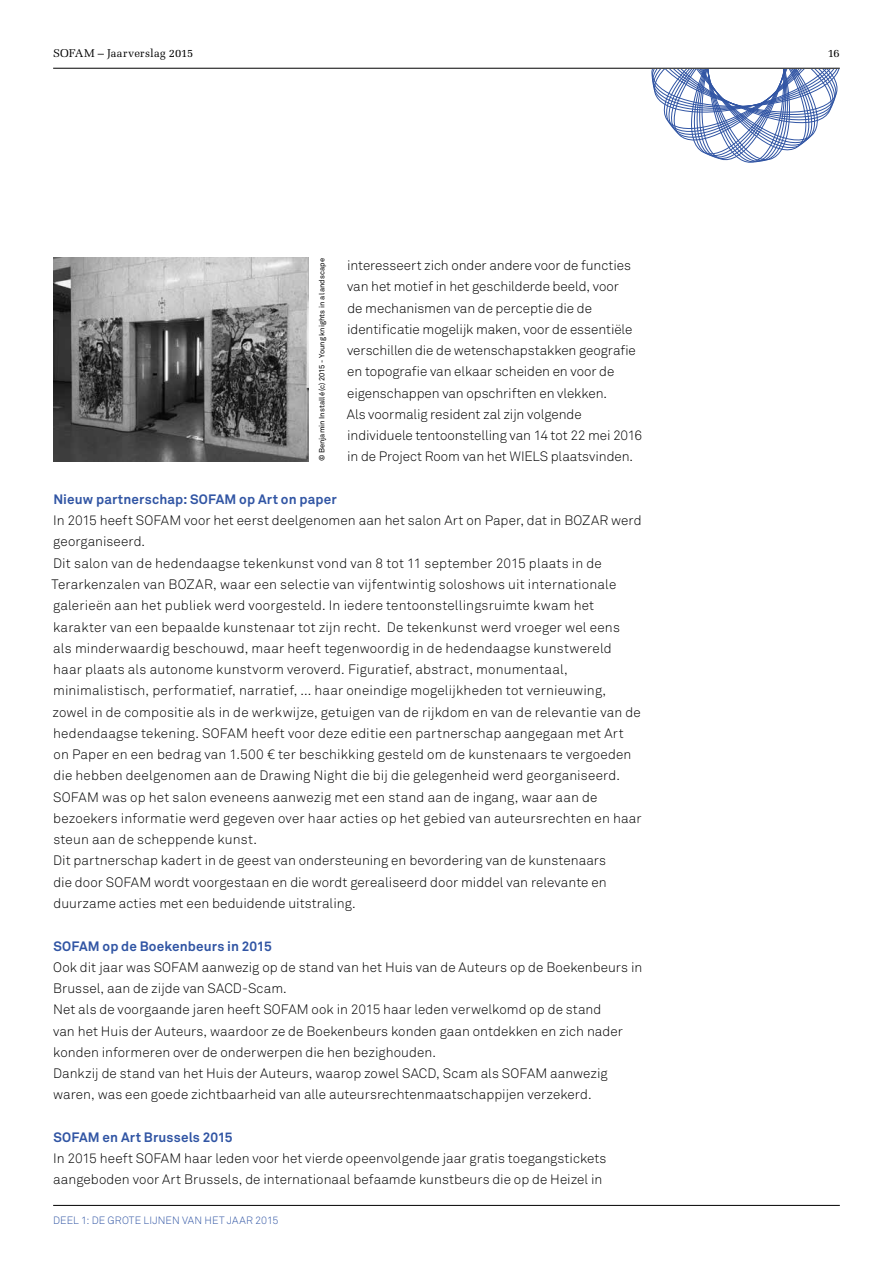
<style>
.page{position:relative;width:893px;height:1263px;background:#fff}
.page>*{position:absolute;margin:0;border:0;box-sizing:border-box;transform-origin:0 0}
.t1{font:300 13.5px/21.3px "Akkurat";letter-spacing:.005em;color:#000}
.t2{font:700 13.5px "Akkurat";letter-spacing:.01em;color:#3155a4}
.t3{font:11.25px "Melior";letter-spacing:.01em;color:#000}
.t4{font:300 10.5px "Akkurat";letter-spacing:.005em;color:#3155a4}
.t5{font:7.5px "Akkurat";letter-spacing:.005em;color:#000}
</style>
<div class="page">
<svg style="left:651px;top:69px;width:189px;height:94px"></svg>
<hr style="left:53px;top:68px;width:787px;height:1px;background:#000">
<hr style="left:53px;top:1205px;width:787px;height:1px;background:#000">
<img style="left:53px;top:258px;width:256px;height:203px">
<p class="t3" style="left:53px;top:47px;width:142px">SOFAM – Jaarverslag 2015</p>
<p class="t3" style="left:828px;top:47px;width:14px">16</p>
<p class="t5" style="left:317px;top:461px;width:205px;rotate:-90deg">© Benjamin Installé (c) 2015 - Young knights in a landscape</p>
<p class="t1" style="left:347px;top:254px;width:297px">interesseert zich onder andere voor de functies van het motief in het geschilderde beeld, voor<br>de mechanismen van de perceptie die de identificatie mogelijk maken, voor de essentiële verschillen die de wetenschapstakken geografie en topografie van elkaar scheiden en voor de eigenschappen van opschriften en vlekken.<br>Als voormalig resident zal zijn volgende individuele tentoonstelling van 14 tot 22 mei 2016 in de Project Room van het WIELS plaatsvinden.</p>
<p class="t2" style="left:53px;top:491px;width:285px">Nieuw partnerschap: SOFAM op Art on paper</p>
<p class="t1" style="left:52px;top:510px;width:592px">In 2015 heeft SOFAM voor het eerst deelgenomen aan het salon Art on Paper, dat in BOZAR werd georganiseerd.<br>Dit salon van de hedendaagse tekenkunst vond van 8 tot 11 september 2015 plaats in de Terarkenzalen van BOZAR, waar een selectie van vijfentwintig soloshows uit internationale galerieën aan het publiek werd voorgesteld. In iedere tentoonstellingsruimte kwam het karakter van een bepaalde kunstenaar tot zijn recht. De tekenkunst werd vroeger wel eens<br>als minderwaardig beschouwd, maar heeft tegenwoordig in de hedendaagse kunstwereld haar plaats als autonome kunstvorm veroverd. Figuratief, abstract, monumentaal, minimalistisch, performatief, narratief, ... haar oneindige mogelijkheden tot vernieuwing, zowel in de compositie als in de werkwijze, getuigen van de rijkdom en van de relevantie van de hedendaagse tekening. SOFAM heeft voor deze editie een partnerschap aangegaan met Art<br>on Paper en een bedrag van 1.500 € ter beschikking gesteld om de kunstenaars te vergoeden die hebben deelgenomen aan de Drawing Night die bij die gelegenheid werd georganiseerd.<br>SOFAM was op het salon eveneens aanwezig met een stand aan de ingang, waar aan de bezoekers informatie werd gegeven over haar acties op het gebied van auteursrechten en haar steun aan de scheppende kunst.<br>Dit partnerschap kadert in de geest van ondersteuning en bevordering van de kunstenaars<br>die door SOFAM wordt voorgestaan en die wordt gerealiseerd door middel van relevante en duurzame acties met een beduidende uitstraling.</p>
<p class="t2" style="left:54px;top:937px;width:220px">SOFAM op de Boekenbeurs in 2015</p>
<p class="t1" style="left:53px;top:956px;width:591px">Ook dit jaar was SOFAM aanwezig op de stand van het Huis van de Auteurs op de Boekenbeurs in Brussel, aan de zijde van SACD-Scam.<br>Net als de voorgaande jaren heeft SOFAM ook in 2015 haar leden verwelkomd op de stand<br>van het Huis der Auteurs, waardoor ze de Boekenbeurs konden gaan ontdekken en zich nader konden informeren over de onderwerpen die hen bezighouden.<br>Dankzij de stand van het Huis der Auteurs, waarop zowel SACD, Scam als SOFAM aanwezig waren, was een goede zichtbaarheid van alle auteursrechtenmaatschappijen verzekerd.</p>
<p class="t2" style="left:54px;top:1129px;width:181px">SOFAM en Art Brussels 2015</p>
<p class="t1" style="left:53px;top:1147px;width:555px">In 2015 heeft SOFAM haar leden voor het vierde opeenvolgende jaar gratis toegangstickets aangeboden voor Art Brussels, de internationaal befaamde kunstbeurs die op de Heizel in</p>
<p class="t4" style="left:53px;top:1213px;width:227px">DEEL 1: DE GROTE LIJNEN VAN HET JAAR 2015</p>
</div>
